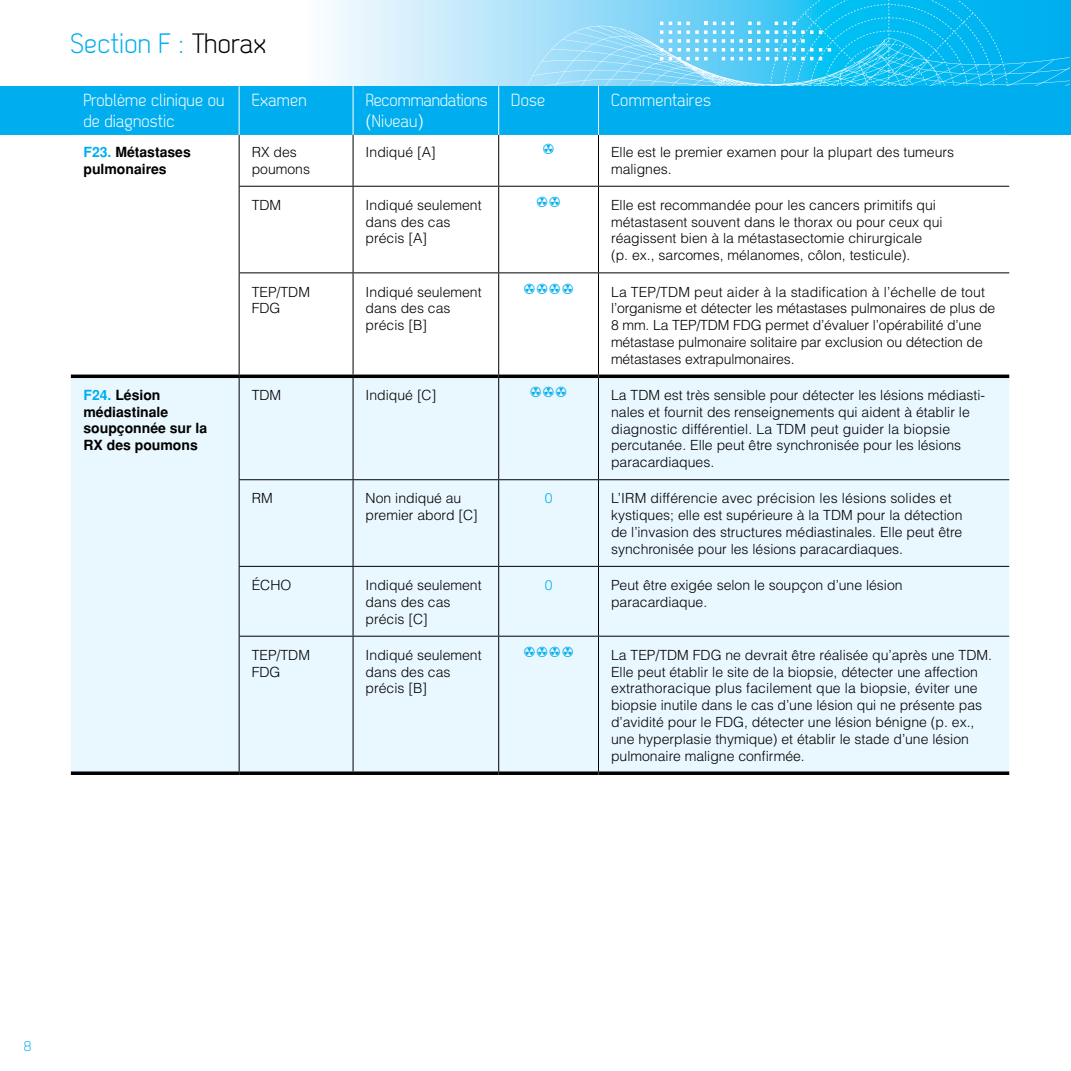
<style>
.page{position:relative;width:1071px;height:1071px;background:#fff}
.page>*{position:absolute;margin:0;border:0;box-sizing:border-box;transform-origin:0 0}
.t1{font:28px "Dekar";letter-spacing:.01em;color:#00aeef}
.t2{font:17.5px/21px "Dekar";letter-spacing:.01em;color:#fff}
.t3{font:17.5px/21px "Dekar";letter-spacing:-.01em;color:#fff}
.t4{font:300 14px/16.8px "Helvetica";color:#000}
.t5{font:700 14px/16.8px "Helvetica";color:#000}
.t6{font:300 14px "Helvetica";color:#00aeef}
.t7{font:14px "Dekar";color:#00aeef}
.t8{font:12.25px "RADIATION";color:#00aeef}
.s1{color:#000}
.s2{font-family:"Helvetica";font-weight:300}
.s3{color:#00aeef}
</style>
<div class="page">
<svg style="left:328px;top:0;width:743px;height:86px;background:#aee3f9"></svg>
<svg style="left:418px;top:25px;width:652px;height:61px;background:#8bd8f7"></svg>
<svg style="left:731px;top:0;width:277px;height:86px;background:#26c3f3"></svg>
<svg style="left:722px;top:22px;width:3px;height:38px"></svg>
<svg style="left:678px;top:22px;width:38px;height:38px"></svg>
<svg style="left:669px;top:22px;width:3px;height:38px"></svg>
<svg style="left:660px;top:22px;width:3px;height:38px"></svg>
<div style="left:0;top:86px;width:1071px;height:49px;background:#00aeef"></div>
<svg style="left:71px;top:86px;width:938px;height:49px"></svg>
<svg style="left:71px;top:135px;width:938px;height:240px"></svg>
<div style="left:71px;top:378px;width:938px;height:393px;background:#e9f7fe"></div>
<hr style="left:239px;top:86px;width:1px;height:49px;background:#fff">
<hr style="left:353px;top:86px;width:1px;height:49px;background:#fff">
<hr style="left:498px;top:86px;width:1px;height:49px;background:#fff">
<hr style="left:598px;top:86px;width:1px;height:49px;background:#fff">
<hr style="left:239px;top:135px;width:1px;height:51px;background:#000">
<hr style="left:239px;top:187px;width:1px;height:85px;background:#000">
<hr style="left:239px;top:273px;width:1px;height:102px;background:#000">
<hr style="left:239px;top:378px;width:1px;height:101px;background:#000">
<hr style="left:239px;top:480px;width:1px;height:86px;background:#000">
<hr style="left:239px;top:567px;width:1px;height:69px;background:#000">
<hr style="left:239px;top:637px;width:1px;height:134px;background:#000">
<hr style="left:353px;top:135px;width:1px;height:51px;background:#000">
<hr style="left:353px;top:187px;width:1px;height:85px;background:#000">
<hr style="left:353px;top:273px;width:1px;height:102px;background:#000">
<hr style="left:353px;top:378px;width:1px;height:101px;background:#000">
<hr style="left:353px;top:480px;width:1px;height:86px;background:#000">
<hr style="left:353px;top:567px;width:1px;height:69px;background:#000">
<hr style="left:353px;top:637px;width:1px;height:134px;background:#000">
<hr style="left:498px;top:135px;width:1px;height:51px;background:#000">
<hr style="left:498px;top:187px;width:1px;height:85px;background:#000">
<hr style="left:498px;top:273px;width:1px;height:102px;background:#000">
<hr style="left:498px;top:378px;width:1px;height:101px;background:#000">
<hr style="left:498px;top:480px;width:1px;height:86px;background:#000">
<hr style="left:498px;top:567px;width:1px;height:69px;background:#000">
<hr style="left:498px;top:637px;width:1px;height:134px;background:#000">
<hr style="left:598px;top:135px;width:1px;height:51px;background:#000">
<hr style="left:598px;top:187px;width:1px;height:85px;background:#000">
<hr style="left:598px;top:273px;width:1px;height:102px;background:#000">
<hr style="left:598px;top:378px;width:1px;height:101px;background:#000">
<hr style="left:598px;top:480px;width:1px;height:86px;background:#000">
<hr style="left:598px;top:567px;width:1px;height:69px;background:#000">
<hr style="left:598px;top:637px;width:1px;height:134px;background:#000">
<hr style="left:71px;top:375px;width:168px;height:3px;background:#000">
<svg style="left:71px;top:771px;width:168px;height:4px"></svg>
<hr style="left:239px;top:375px;width:114px;height:3px;background:#000">
<svg style="left:239px;top:771px;width:114px;height:4px"></svg>
<hr style="left:353px;top:375px;width:146px;height:3px;background:#000">
<svg style="left:353px;top:771px;width:146px;height:4px"></svg>
<hr style="left:499px;top:375px;width:100px;height:3px;background:#000">
<svg style="left:499px;top:771px;width:99px;height:4px"></svg>
<hr style="left:598px;top:375px;width:411px;height:3px;background:#000">
<svg style="left:598px;top:771px;width:411px;height:4px;background:#1c1e1f"></svg>
<hr style="left:239px;top:186px;width:114px;height:1px;background:#000">
<hr style="left:353px;top:186px;width:146px;height:1px;background:#000">
<hr style="left:499px;top:186px;width:100px;height:1px;background:#000">
<hr style="left:598px;top:186px;width:411px;height:1px;background:#000">
<hr style="left:239px;top:272px;width:114px;height:1px;background:#000">
<hr style="left:353px;top:272px;width:146px;height:1px;background:#000">
<hr style="left:499px;top:272px;width:100px;height:1px;background:#000">
<hr style="left:598px;top:272px;width:411px;height:1px;background:#000">
<hr style="left:239px;top:479px;width:114px;height:1px;background:#000">
<hr style="left:353px;top:479px;width:146px;height:1px;background:#000">
<hr style="left:499px;top:479px;width:100px;height:1px;background:#000">
<hr style="left:598px;top:479px;width:411px;height:1px;background:#000">
<hr style="left:239px;top:566px;width:114px;height:1px;background:#000">
<hr style="left:353px;top:566px;width:146px;height:1px;background:#000">
<hr style="left:499px;top:566px;width:100px;height:1px;background:#000">
<hr style="left:598px;top:566px;width:411px;height:1px;background:#000">
<hr style="left:239px;top:636px;width:114px;height:1px;background:#000">
<hr style="left:353px;top:636px;width:146px;height:1px;background:#000">
<hr style="left:499px;top:636px;width:100px;height:1px;background:#000">
<hr style="left:598px;top:636px;width:411px;height:1px;background:#000">
<h1 class="t1" style="left:71px;top:29px;width:197px">Section F : <span class="s1">Thorax</span></h1>
<p class="t2" style="left:83px;top:90px;width:143px">Problème clinique ou de diagnostic</p>
<p class="t2" style="left:252px;top:90px;width:56px">Examen</p>
<p class="t3" style="left:366px;top:90px;width:124px">Recommandations <span class="s2">(</span>Niveau<span class="s2">)</span></p>
<p class="t2" style="left:511px;top:90px;width:35px">Dose</p>
<p class="t2" style="left:611px;top:90px;width:101px">Commentaires</p>
<p class="t5" style="left:83px;top:143px;width:109px"><span class="s3">F23.</span> Métastases pulmonaires</p>
<p class="t4" style="left:252px;top:143px;width:60px">RX des poumons</p>
<p class="t4" style="left:366px;top:143px;width:72px">Indiqué [A]</p>
<p class="t8" style="left:542px;top:144px;width:14px">d</p>
<p class="t4" style="left:611px;top:143px;width:345px">Elle est le premier examen pour la plupart des tumeurs malignes.</p>
<p class="t4" style="left:252px;top:196px;width:31px">TDM</p>
<p class="t4" style="left:366px;top:196px;width:117px">Indiqué seulement dans des cas précis [A]</p>
<p class="t8" style="left:536px;top:197px;width:27px">dd</p>
<p class="t4" style="left:611px;top:196px;width:333px">Elle est recommandée pour les cancers primitifs qui métastasent souvent dans le thorax ou pour ceux qui réagissent bien à la métastasectomie chirurgicale (p. ex., sarcomes, mélanomes, côlon, testicule).</p>
<p class="t4" style="left:252px;top:283px;width:60px">TEP/TDM<br>FDG</p>
<p class="t4" style="left:366px;top:283px;width:117px">Indiqué seulement dans des cas précis [B]</p>
<p class="t8" style="left:523px;top:284px;width:53px">dddd</p>
<p class="t4" style="left:611px;top:283px;width:386px">La TEP/TDM peut aider à la stadification à l’échelle de tout l’organisme et détecter les métastases pulmonaires de plus de 8 mm. La TEP/TDM FDG permet d’évaluer l’opérabilité d’une métastase pulmonaire solitaire par exclusion ou détection de métastases extrapulmonaires.</p>
<p class="t5" style="left:83px;top:386px;width:125px"><span class="s3">F24.</span> Lésion médiastinale soupçonnée sur la<br>RX des poumons</p>
<p class="t4" style="left:252px;top:386px;width:31px">TDM</p>
<p class="t4" style="left:366px;top:386px;width:72px">Indiqué [C]</p>
<p class="t8" style="left:529px;top:387px;width:40px">ddd</p>
<p class="t4" style="left:611px;top:386px;width:376px">La TDM est très sensible pour détecter les lésions médiasti&shy;nales et fournit des renseignements qui aident à établir le diagnostic différentiel. La TDM peut guider la biopsie percutanée. Elle peut être synchronisée pour les lésions paracardiaques.</p>
<p class="t4" style="left:252px;top:490px;width:22px">RM</p>
<p class="t4" style="left:366px;top:490px;width:114px">Non indiqué au premier abord [C]</p>
<p class="t6" style="left:545px;top:490px;width:9px">0</p>
<p class="t4" style="left:611px;top:490px;width:353px">L’IRM différencie avec précision les lésions solides et kystiques; elle est supérieure à la TDM pour la détection de l’invasion des structures médiastinales. Elle peut être synchronisée pour les lésions paracardiaques.</p>
<p class="t4" style="left:252px;top:576px;width:41px">ÉCHO</p>
<p class="t4" style="left:366px;top:576px;width:117px">Indiqué seulement dans des cas précis [C]</p>
<p class="t6" style="left:545px;top:576px;width:9px">0</p>
<p class="t4" style="left:611px;top:576px;width:293px">Peut être exigée selon le soupçon d’une lésion paracardiaque.</p>
<p class="t4" style="left:252px;top:646px;width:60px">TEP/TDM<br>FDG</p>
<p class="t4" style="left:366px;top:646px;width:117px">Indiqué seulement dans des cas précis [B]</p>
<p class="t8" style="left:523px;top:647px;width:53px">dddd</p>
<p class="t4" style="left:611px;top:646px;width:382px">La TEP/TDM FDG ne devrait être réalisée qu’après une TDM.<br>Elle peut établir le site de la biopsie, détecter une affection extrathoracique plus facilement que la biopsie, éviter une biopsie inutile dans le cas d’une lésion qui ne présente pas d’avidité pour le FDG, détecter une lésion bénigne (p. ex., une hyperplasie thymique) et établir le stade d’une lésion pulmonaire maligne confirmée.</p>
<p class="t7" style="left:24px;top:1039px;width:9px">8</p>
</div>
